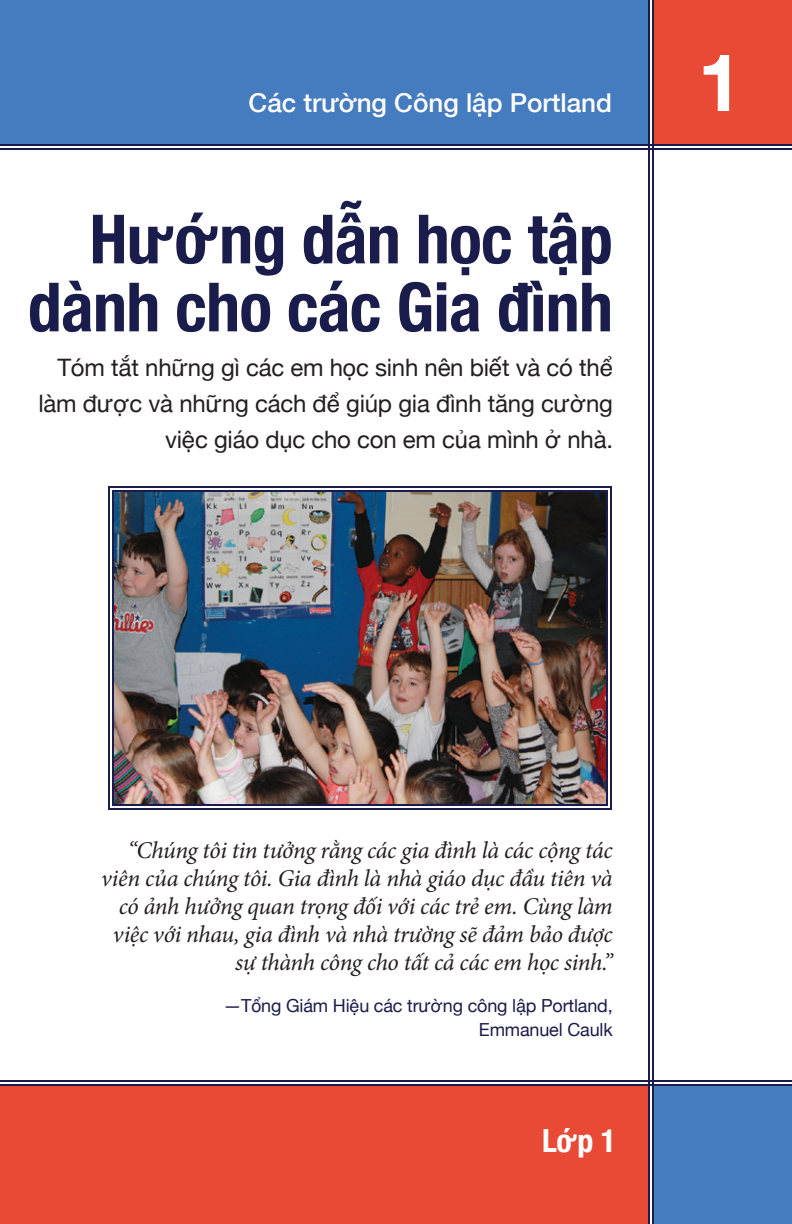
<style>
.page{position:relative;width:792px;height:1224px;background:#fff}
.page>*{position:absolute;margin:0;border:0;box-sizing:border-box;transform-origin:0 0}
.t1{font:700 80px "Helvetica Neue";color:#fff}
.t2{font:700 condensed 68px/68px "Helvetica Neue";letter-spacing:-.01em;color:#1a1c4b;text-align:right}
.t3{font:700 condensed 32px "Helvetica Neue";color:#fff}
.t4{font:500 26px "Helvetica Neue";color:#fff}
.t5{font:italic 24px/28px "Minion Pro";letter-spacing:-.015em;color:#231f20;text-align:right}
.t6{font:24px/36px "Helvetica Neue";letter-spacing:-.01em;color:#231f20;text-align:right}
.t7{font:18px/24px "Helvetica Neue";letter-spacing:-.01em;color:#1a1c4b;text-align:right}
</style>
<div class="page">
<div style="left:0;top:0;width:648px;height:144px;background:#457bbf"></div>
<div style="left:0;top:1084px;width:648px;height:140px;background:#e84a36"></div>
<div style="left:652px;top:1086px;width:140px;height:138px;background:#457bbf"></div>
<div style="left:652px;top:0;width:140px;height:145px;background:#e84a36"></div>
<hr style="left:652px;top:0;width:2px;height:1224px;background:#1a1c4b">
<hr style="left:648px;top:0;width:2px;height:1224px;background:#1a1c4b">
<img style="left:108px;top:486px;width:504px;height:324px">
<div style="left:112px;top:490px;width:496px;height:316px;border:2px solid #1a1c4b"></div>
<hr style="left:0;top:144px;width:792px;height:2px;background:#1a1c4b">
<hr style="left:0;top:148px;width:792px;height:2px;background:#1a1c4b">
<hr style="left:0;top:1080px;width:792px;height:2px;background:#1a1c4b">
<hr style="left:0;top:1084px;width:792px;height:2px;background:#1a1c4b">
<p class="t4" style="left:249px;top:82px;width:365px">Các trường Công lập Portland</p>
<h2 class="t2" style="left:28px;top:200px;width:587px">Hướng dẫn học tập dành cho các Gia đình</h2>
<p class="t6" style="left:38px;top:351px;width:576px">Tóm tắt những gì các em học sinh nên biết và có thể làm được và những cách để giúp gia đình tăng cường việc giáo dục cho con em của mình ở nhà.</p>
<h1 class="t1" style="left:698px;top:20px;width:46px">1</h1>
<p class="t5" style="left:101px;top:837px;width:513px">“Chúng tôi tin tưởng rằng các gia đình là các cộng tác viên của chúng tôi. Gia đình là nhà giáo dục đầu tiên và có ảnh hưởng quan trọng đối với các trẻ em. Cùng làm việc với nhau, gia đình và nhà trường sẽ đảm bảo được sự thành công cho tất cả các em học sinh.”</p>
<p class="t7" style="left:223px;top:995px;width:391px">—Tổng Giám Hiệu các trường công lập Portland,<br>Emmanuel Caulk</p>
<h3 class="t3" style="left:542px;top:1114px;width:75px">Lớp 1</h3>
</div>
